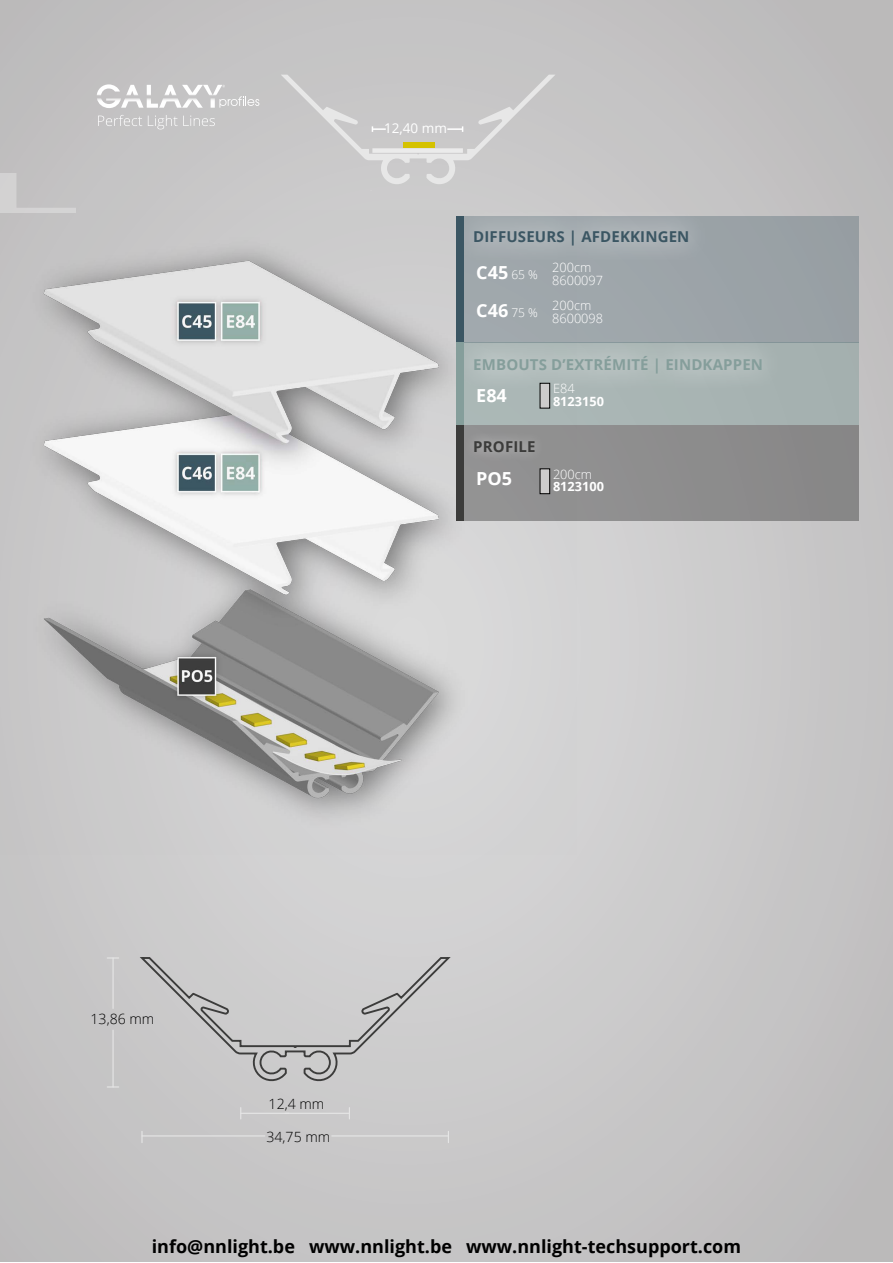
<style>
.page{position:relative;width:893px;height:1263px;background:#fff}
.page>*{position:absolute;margin:0;border:0;box-sizing:border-box;transform-origin:0 0}
.t1{font:700 18px "Open Sans";color:#000}
.t2{font:700 18px/37.8px "Open Sans";color:#fff}
.t3{font:700 15px "Open Sans";letter-spacing:.01em;color:#859e9b}
.t4{font:700 15px "Open Sans";letter-spacing:.01em;color:#3b5663}
.t5{font:700 15px "Open Sans";letter-spacing:.01em;color:#3c3c3b}
.t6{font:300 14.1px "Open Sans";color:#000}
.t7{font:13.5px "Open Sans";color:#fff}
.t8{font:300 12.75px/13.5px "Open Sans";color:#fff}
.t9{font:700 12.75px "Open Sans";color:#fff}
.s1{font-weight:300;font-size:12px}
</style>
<div class="page">
<div style="left:0;top:0;width:893px;height:1261px;background:linear-gradient(to right,#c7c6c7,#c7c6c7)"></div>
<svg style="left:98px;top:115px;width:44px;height:11px"></svg>
<svg style="left:148px;top:115px;width:67px;height:14px"></svg>
<svg style="left:97px;top:84px;width:162px;height:24px"></svg>
<img style="left:0;top:210px;width:577px;height:645px">
<hr style="left:285px;top:1113px;width:64px;height:1px;background:#e6e6e6">
<hr style="left:241px;top:1113px;width:48px;height:1px;background:#e6e6e6">
<svg style="left:240px;top:1107px;width:1px;height:12px"></svg>
<svg style="left:349px;top:1107px;width:1px;height:12px"></svg>
<hr style="left:112px;top:1030px;width:2px;height:57px;background:#e6e6e6">
<hr style="left:112px;top:958px;width:2px;height:50px;background:#e6e6e6">
<svg style="left:107px;top:957px;width:12px;height:1px"></svg>
<hr style="left:332px;top:1135px;width:116px;height:1px;background:#e6e6e6">
<hr style="left:142px;top:1135px;width:123px;height:1px;background:#e6e6e6">
<svg style="left:141px;top:1131px;width:2px;height:12px"></svg>
<svg style="left:448px;top:1131px;width:1px;height:12px"></svg>
<svg style="left:137px;top:955px;width:314px;height:130px;background:#c5c4c5"></svg>
<div style="left:463px;top:342px;width:396px;height:83px;background:#a7b3b2"></div>
<div style="left:452px;top:334px;width:332px;height:59px;background:#afbab9"></div>
<div style="left:463px;top:216px;width:396px;height:126px;background:#9ca3a8"></div>
<div style="left:452px;top:207px;width:259px;height:58px;background:#fff;opacity:.95"></div>
<div style="left:456px;top:216px;width:7px;height:126px;background:#3b5663"></div>
<div style="left:456px;top:342px;width:7px;height:83px;background:#859e9b"></div>
<div style="left:540px;top:383px;width:10px;height:25px;background:#cdcccc;border:1px solid #000"></div>
<div style="left:463px;top:425px;width:396px;height:96px;background:#8d8d8d"></div>
<div style="left:463px;top:430px;width:83px;height:34px;background:#959495"></div>
<div style="left:456px;top:425px;width:7px;height:96px;background:#3c3c3b"></div>
<div style="left:540px;top:469px;width:10px;height:25px;background:#cdcccc;border:1px solid #000"></div>
<svg style="left:281px;top:75px;width:274px;height:116px;background:#cbcaca"></svg>
<svg style="left:0;top:173px;width:75px;height:40px;background:#c7c6c7"></svg>
<p class="t7" style="left:384px;top:119px;width:64px">12,40 mm</p>
<p class="t4" style="left:473px;top:226px;width:218px">DIFFUSEURS | AFDEKKINGEN</p>
<p class="t2" style="left:476px;top:253px;width:63px">C45 <span class="s1">65 %<br></span>C46 <span class="s1">75 %</span></p>
<p class="t8" style="left:552px;top:260px;width:52px">200cm<br>8600097</p>
<p class="t8" style="left:552px;top:298px;width:52px">200cm<br>8600098</p>
<p class="t3" style="left:473px;top:354px;width:291px">EMBOUTS D’EXTRÉMITÉ | EINDKAPPEN</p>
<p class="t2" style="left:476px;top:376px;width:32px">E84</p>
<p class="t8" style="left:553px;top:382px;width:23px">E84</p>
<p class="t9" style="left:553px;top:392px;width:52px">8123150</p>
<p class="t5" style="left:473px;top:436px;width:64px">PROFILE</p>
<p class="t2" style="left:476px;top:459px;width:37px">PO5</p>
<p class="t8" style="left:553px;top:467px;width:41px">200cm</p>
<p class="t9" style="left:553px;top:478px;width:52px">8123100</p>
<p class="t6" style="left:91px;top:1009px;width:65px">13,86 mm</p>
<p class="t6" style="left:269px;top:1095px;width:57px">12,4 mm</p>
<p class="t6" style="left:266px;top:1127px;width:65px">34,75 mm</p>
<p class="t1" style="left:152px;top:1234px;width:591px">info@nnlight.be www.nnlight.be www.nnlight-techsupport.com</p>
</div>
